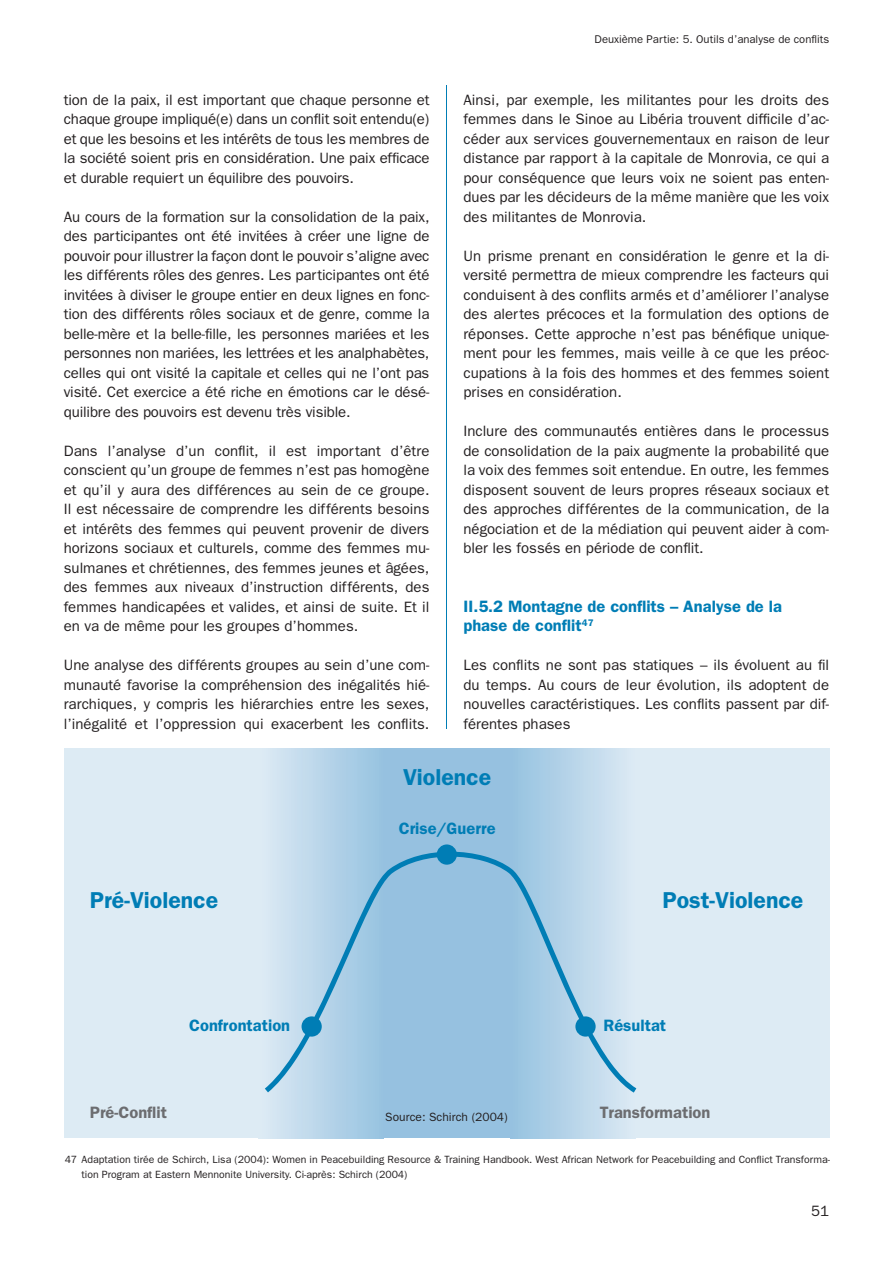
<style>
.page{position:relative;width:893px;height:1263px;background:#fff}
.page>*{position:absolute;margin:0;border:0;box-sizing:border-box;transform-origin:0 0}
.t1{font:600 23.1px "Franklin Gothic";color:#007db5}
.t2{font:600 16.5px/19.5px "Franklin Gothic";color:#007db5}
.t3{font:600 16.5px "Franklin Gothic";color:#6c6d70}
.t4{font:15px/19.5px "Franklin Gothic";color:#231f20;text-align:justify}
.t5{font:12px "Franklin Gothic";color:#231f20}
.t6{font:11.25px "Franklin Gothic";color:#231f20}
.t7{font:10.5px/15px "Franklin Gothic";color:#231f20}
</style>
<div class="page">
<hr style="left:446px;top:85px;width:1px;height:644px;background:#007db5">
<div style="left:65px;top:748px;width:765px;height:390px;background:#ddebf4"></div>
<div style="left:259px;top:748px;width:124px;height:390px;background:linear-gradient(to right,#ddeaf4,#97c3e0)"></div>
<div style="left:511px;top:748px;width:124px;height:390px;background:linear-gradient(to right,#95c2e0,#dce9f4)"></div>
<div style="left:383px;top:748px;width:128px;height:390px;background:#96c1e0"></div>
<svg style="left:265px;top:852px;width:371px;height:240px"></svg>
<div style="left:302px;top:1016px;width:20px;height:20px;background:#007db5;border-radius:50%"></div>
<div style="left:575px;top:1016px;width:21px;height:20px;background:#007db5;border-radius:50%"></div>
<div style="left:437px;top:844px;width:20px;height:21px;background:#007db5;border-radius:50%"></div>
<p class="t4" style="left:64px;top:89px;width:367px">tion de la paix, il est important que chaque personne et chaque groupe impliqué(e) dans un conflit soit entendu(e) et que les besoins et les intérêts de tous les membres de la société soient pris en considération. Une paix efficace et durable requiert un équilibre des pouvoirs.</p>
<p class="t4" style="left:64px;top:206px;width:367px">Au cours de la formation sur la consolidation de la paix, des participantes ont été invitées à créer une ligne de pouvoir pour illustrer la façon dont le pouvoir s’aligne avec les différents rôles des genres. Les participantes ont été invitées à diviser le groupe entier en deux lignes en fonc&shy;tion des différents rôles sociaux et de genre, comme la belle-mère et la belle-fille, les personnes mariées et les personnes non mariées, les lettrées et les analphabètes, celles qui ont visité la capitale et celles qui ne l’ont pas visité. Cet exercice a été riche en émotions car le désé&shy;quilibre des pouvoirs est devenu très visible.</p>
<p class="t4" style="left:64px;top:440px;width:367px">Dans l’analyse d’un conflit, il est important d’être conscient qu’un groupe de femmes n’est pas homogène et qu’il y aura des différences au sein de ce groupe.<br>Il est nécessaire de comprendre les différents besoins et intérêts des femmes qui peuvent provenir de divers horizons sociaux et culturels, comme des femmes mu&shy;sulmanes et chrétiennes, des femmes jeunes et âgées, des femmes aux niveaux d’instruction différents, des femmes handicapées et valides, et ainsi de suite. Et il en va de même pour les groupes d’hommes.</p>
<p class="t4" style="left:64px;top:655px;width:367px">Une analyse des différents groupes au sein d’une com&shy;munauté favorise la compréhension des inégalités hié&shy;rarchiques, y compris les hiérarchies entre les sexes, l’inégalité et l’oppression qui exacerbent les conflits.</p>
<p class="t6" style="left:595px;top:33px;width:236px">Deuxième Partie: 5. Outils d’analyse de conflits</p>
<p class="t4" style="left:463px;top:89px;width:367px">Ainsi, par exemple, les militantes pour les droits des femmes dans le Sinoe au Libéria trouvent difficile d’ac&shy;céder aux services gouvernementaux en raison de leur distance par rapport à la capitale de Monrovia, ce qui a pour conséquence que leurs voix ne soient pas enten&shy;dues par les décideurs de la même manière que les voix des militantes de Monrovia.</p>
<p class="t4" style="left:463px;top:245px;width:367px">Un prisme prenant en considération le genre et la di&shy;versité permettra de mieux comprendre les facteurs qui conduisent à des conflits armés et d’améliorer l’analyse des alertes précoces et la formulation des options de réponses. Cette approche n’est pas bénéfique unique&shy;ment pour les femmes, mais veille à ce que les préoc&shy;cupations à la fois des hommes et des femmes soient prises en considération.</p>
<p class="t4" style="left:463px;top:421px;width:367px">Inclure des communautés entières dans le processus de consolidation de la paix augmente la probabilité que la voix des femmes soit entendue. En outre, les femmes disposent souvent de leurs propres réseaux sociaux et des approches différentes de la communication, de la négociation et de la médiation qui peuvent aider à com&shy;bler les fossés en période de conflit.</p>
<p class="t2" style="left:463px;top:596px;width:320px">II.5.2 Montagne de conflits – Analyse de la phase de conflit<sup>47</sup></p>
<p class="t4" style="left:463px;top:655px;width:367px">Les conflits ne sont pas statiques – ils évoluent au fil du temps. Au cours de leur évolution, ils adoptent de nouvelles caractéristiques. Les conflits passent par dif&shy;férentes phases</p>
<h1 class="t1" style="left:403px;top:763px;width:90px">Violence</h1>
<p class="t2" style="left:399px;top:818px;width:99px">Crise/Guerre</p>
<h1 class="t1" style="left:90px;top:887px;width:130px">Pré-Violence</h1>
<h1 class="t1" style="left:662px;top:887px;width:142px">Post-Violence</h1>
<p class="t2" style="left:189px;top:1015px;width:102px">Confrontation</p>
<p class="t2" style="left:603px;top:1015px;width:64px">Résultat</p>
<p class="t3" style="left:90px;top:1103px;width:79px">Pré-Conflit</p>
<p class="t3" style="left:600px;top:1103px;width:112px">Transformation</p>
<p class="t5" style="left:385px;top:1110px;width:124px">Source: Schirch (2004)</p>
<p class="t7" style="left:82px;top:1151px;width:750px;text-indent:-17px">47 Adaptation tirée de Schirch, Lisa (2004): Women in Peacebuilding Resource &amp; Training Handbook. West African Network for Peacebuilding and Conflict Transforma&shy;tion Program at Eastern Mennonite University. Ci-après: Schirch (2004)</p>
<p class="t4" style="left:811px;top:1201px;width:19px">51</p>
</div>
